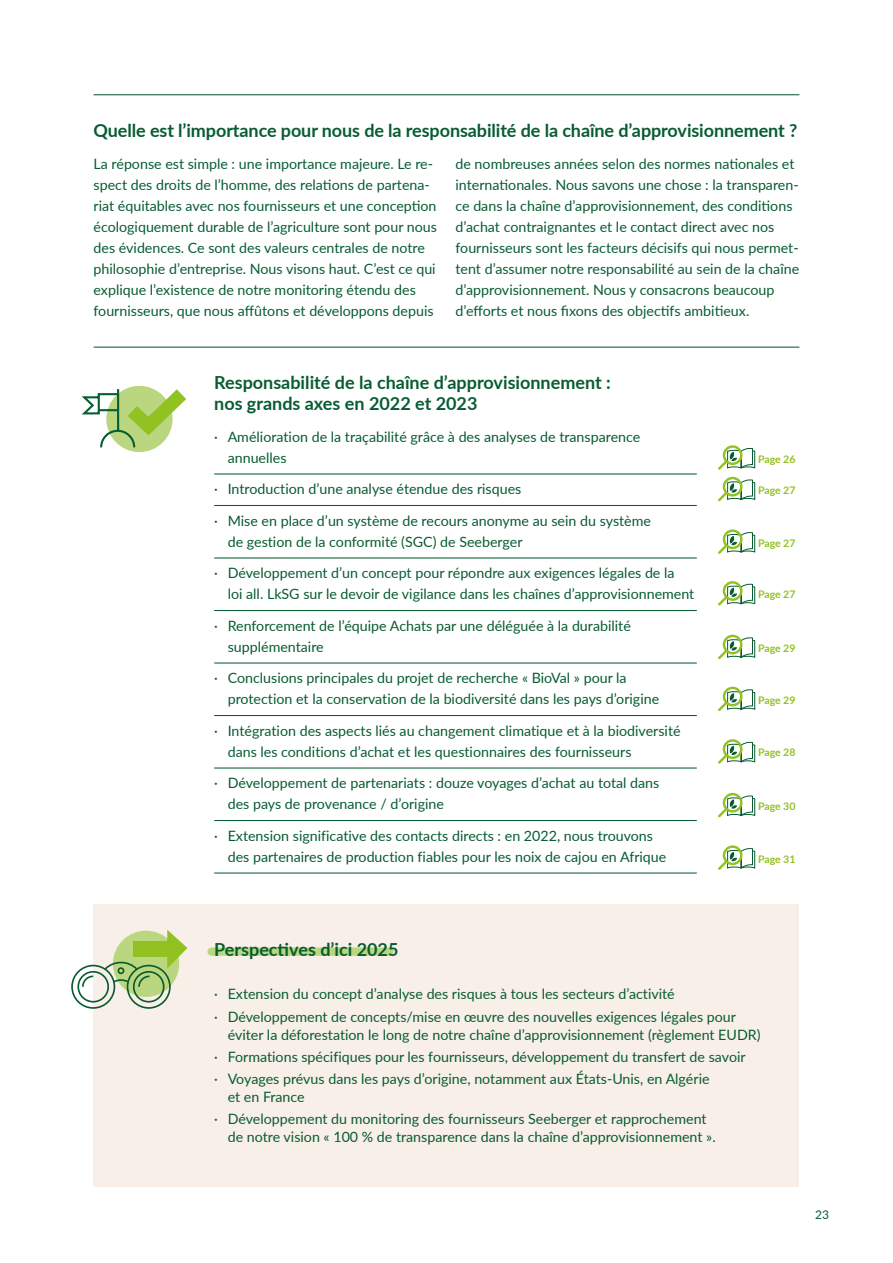
<style>
.page{position:relative;width:893px;height:1263px;background:#fff}
.page>*{position:absolute;margin:0;border:0;box-sizing:border-box;transform-origin:0 0}
.t1{font:700 18px/21px "Lato";letter-spacing:-.005em;color:#085c32}
.t2{font:14.25px/21px "Lato";color:#085c32}
.t3{font:12px "Lato";color:#085c32}
.t4{font:700 10.5px "Lato";letter-spacing:-.005em;color:#92c222}
</style>
<div class="page">
<div style="left:94px;top:904px;width:705px;height:283px;background:#f8efe8"></div>
<div style="left:212px;top:947px;width:178px;height:9px;background:#bad67e"></div>
<hr style="left:94px;top:94px;width:705px;height:1px;background:#085c32">
<hr style="left:94px;top:347px;width:705px;height:1px;background:#085c32">
<svg style="left:82px;top:385px;width:104px;height:64px"></svg>
<hr style="left:117px;top:389px;width:2px;height:42px;background:#085c32">
<div style="left:113px;top:931px;width:66px;height:66px;background:#bad67e;border-radius:50%"></div>
<div style="left:133px;top:941px;width:36px;height:16px;background:#92c222"></div>
<svg style="left:167px;top:930px;width:20px;height:38px"></svg>
<div style="left:77px;top:971px;width:32px;height:31px;border:2px solid #085c32;border-radius:50%"></div>
<div style="left:71px;top:965px;width:44px;height:44px;border:2px solid #085c32;border-radius:50%"></div>
<div style="left:133px;top:971px;width:32px;height:31px;border:2px solid #085c32;border-radius:50%"></div>
<div style="left:127px;top:965px;width:44px;height:44px;border:2px solid #085c32;border-radius:50%"></div>
<svg style="left:81px;top:975px;width:13px;height:13px"></svg>
<svg style="left:103px;top:961px;width:48px;height:27px"></svg>
<svg style="left:718px;top:445px;width:37px;height:25px"></svg>
<svg style="left:718px;top:477px;width:37px;height:24px"></svg>
<svg style="left:718px;top:581px;width:37px;height:25px"></svg>
<svg style="left:718px;top:635px;width:37px;height:24px"></svg>
<svg style="left:718px;top:687px;width:37px;height:24px"></svg>
<svg style="left:718px;top:739px;width:37px;height:25px"></svg>
<svg style="left:718px;top:845px;width:37px;height:25px"></svg>
<svg style="left:718px;top:529px;width:37px;height:25px"></svg>
<svg style="left:718px;top:793px;width:37px;height:24px"></svg>
<hr style="left:214px;top:473px;width:483px;height:1px;background:#085c32">
<hr style="left:214px;top:505px;width:483px;height:1px;background:#085c32">
<hr style="left:214px;top:557px;width:483px;height:1px;background:#085c32">
<hr style="left:214px;top:610px;width:483px;height:1px;background:#085c32">
<hr style="left:214px;top:662px;width:483px;height:1px;background:#085c32">
<hr style="left:214px;top:715px;width:483px;height:1px;background:#085c32">
<hr style="left:214px;top:767px;width:483px;height:1px;background:#085c32">
<hr style="left:214px;top:820px;width:483px;height:1px;background:#085c32">
<hr style="left:214px;top:872px;width:483px;height:1px;background:#085c32">
<p class="t1" style="left:94px;top:119px;width:705px">Quelle est l’importance pour nous de la responsabilité de la chaîne d’approvisionnement ?</p>
<p class="t2" style="left:94px;top:153px;width:345px">La réponse est simple : une importance majeure. Le re&shy;spect des droits de l’homme, des relations de partena&shy;riat équitables avec nos fournisseurs et une conception écologiquement durable de l’agriculture sont pour nous des évidences. Ce sont des valeurs centrales de notre philosophie d’entreprise. Nous visons haut. C’est ce qui explique l’existence de notre monitoring étendu des fournisseurs, que nous affûtons et développons depuis</p>
<p class="t2" style="left:455px;top:153px;width:345px">de nombreuses années selon des normes nationales et internationales. Nous savons une chose : la transparen&shy;ce dans la chaîne d’approvisionnement, des conditions d’achat contraignantes et le contact direct avec nos fournisseurs sont les facteurs décisifs qui nous permet&shy;tent d’assumer notre responsabilité au sein de la chaîne d’approvisionnement. Nous y consacrons beaucoup d’efforts et nous fixons des objectifs ambitieux.</p>
<p class="t1" style="left:214px;top:371px;width:398px">Responsabilité de la chaîne d’approvisionnement : nos grands axes en 2022 et 2023</p>
<p class="t2" style="left:228px;top:426px;width:414px;text-indent:-13px">· Amélioration de la traçabilité grâce à des analyses de transparence annuelles</p>
<p class="t2" style="left:214px;top:478px;width:309px">· Introduction d’une analyse étendue des risques</p>
<p class="t2" style="left:228px;top:510px;width:425px;text-indent:-13px">· Mise en place d’un système de recours anonyme au sein du système de gestion de la conformité (SGC) de Seeberger</p>
<p class="t2" style="left:228px;top:562px;width:468px;text-indent:-13px">· Développement d’un concept pour répondre aux exigences légales de la<br>loi all. LkSG sur le devoir de vigilance dans les chaînes d’approvisionnement</p>
<p class="t2" style="left:228px;top:615px;width:405px;text-indent:-13px">· Renforcement de l’équipe Achats par une déléguée à la durabilité supplémentaire</p>
<p class="t2" style="left:228px;top:667px;width:433px;text-indent:-13px">· Conclusions principales du projet de recherche « BioVal » pour la protection et la conservation de la biodiversité dans les pays d’origine</p>
<p class="t2" style="left:228px;top:720px;width:454px;text-indent:-13px">· Intégration des aspects liés au changement climatique et à la biodiversité dans les conditions d’achat et les questionnaires des fournisseurs</p>
<p class="t2" style="left:228px;top:772px;width:433px;text-indent:-13px">· Développement de partenariats : douze voyages d’achat au total dans des pays de provenance / d’origine</p>
<p class="t2" style="left:228px;top:825px;width:440px;text-indent:-13px">· Extension significative des contacts directs : en 2022, nous trouvons des partenaires de production fiables pour les noix de cajou en Afrique</p>
<p class="t4" style="left:758px;top:451px;width:39px">Page 26</p>
<p class="t4" style="left:758px;top:482px;width:39px">Page 27</p>
<p class="t4" style="left:758px;top:535px;width:39px">Page 27</p>
<p class="t4" style="left:758px;top:587px;width:39px">Page 27</p>
<p class="t4" style="left:758px;top:640px;width:39px">Page 29</p>
<p class="t4" style="left:758px;top:692px;width:39px">Page 29</p>
<p class="t4" style="left:758px;top:745px;width:39px">Page 28</p>
<p class="t4" style="left:758px;top:798px;width:39px">Page 30</p>
<p class="t4" style="left:758px;top:851px;width:39px">Page 31</p>
<p class="t1" style="left:214px;top:938px;width:186px">Perspectives d’ici 2025</p>
<p class="t2" style="left:214px;top:982px;width:523px;line-height:22.2px">· Extension du concept d’analyse des risques à tous les secteurs d’activité<br>· Développement de concepts/mise en œuvre des nouvelles exigences légales pour</p>
<p class="t2" style="left:214px;top:1023px;width:548px;line-height:22.2px;text-indent:13px">éviter la déforestation le long de notre chaîne d’approvisionnement (règlement EUDR) · Formations spécifiques pour les fournisseurs, développement du transfert de savoir<br>· Voyages prévus dans les pays d’origine, notamment aux États-Unis, en Algérie</p>
<p class="t2" style="left:214px;top:1085px;width:494px;line-height:22.2px;text-indent:13px">et en France<br>· Développement du monitoring des fournisseurs Seeberger et rapprochement</p>
<p class="t2" style="left:228px;top:1126px;width:489px">de notre vision « 100 % de transparence dans la chaîne d’approvisionnement ».</p>
<p class="t3" style="left:815px;top:1206px;width:15px">23</p>
</div>
